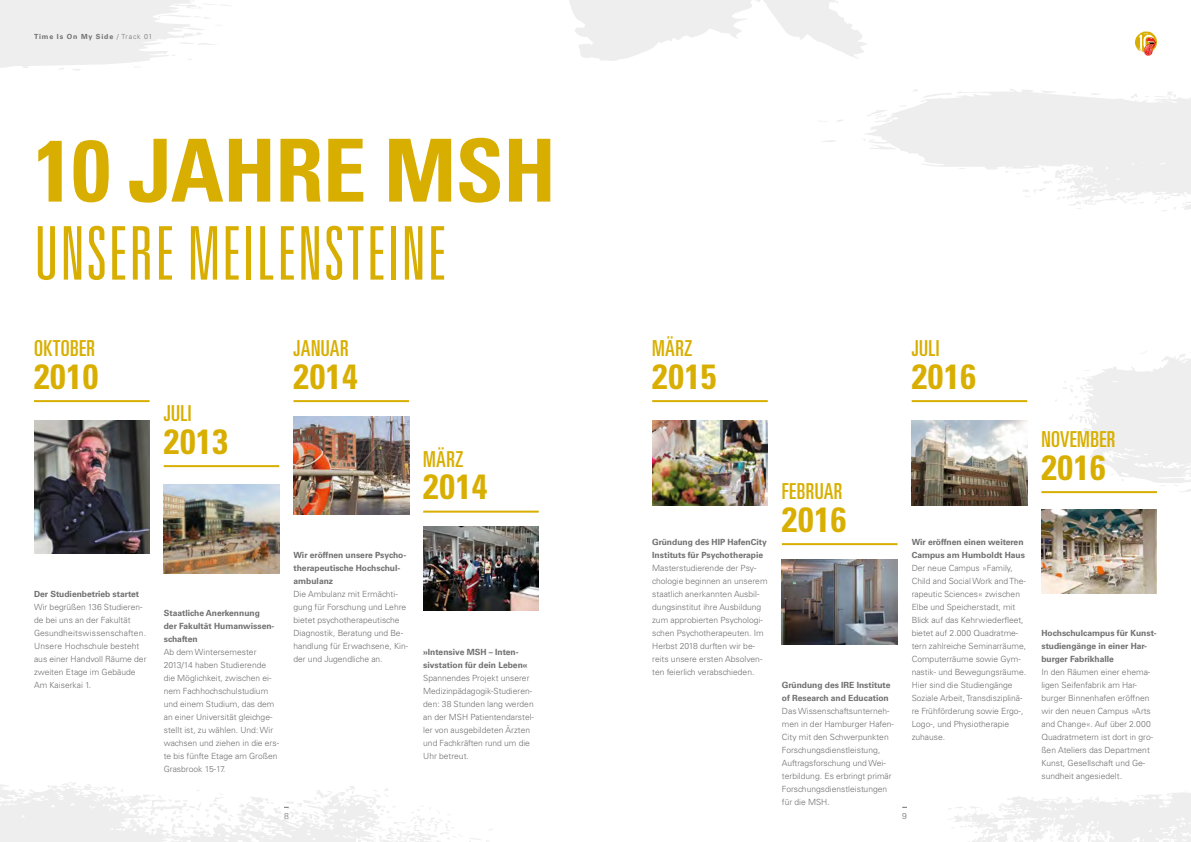
<style>
.page{position:relative;width:1191px;height:842px;background:#fff}
.page>*{position:absolute;margin:0;border:0;box-sizing:border-box;transform-origin:0 0}
.t1{font:700 condensed 87px "Univers LT Std";letter-spacing:-.01em;color:#d8af00}
.t2{font:300 ultra-condensed 74px "Univers LT Std";letter-spacing:.02em;color:#d8af00}
.t3{font:700 condensed 35px "Univers LT Std";letter-spacing:.02em;color:#d8af00}
.t4{font:ultra-condensed 22px "Univers LT Std";letter-spacing:.02em;color:#d8af00}
.t5{font:300 8.5px/13px "Univers LT Std";color:#706f6f}
.t6{font:700 8.5px/13px "Univers LT Std";color:#706f6f}
.t7{font:700 7px "Univers LT Std";letter-spacing:.12em;color:#706f6f}
.s1{font-weight:300}
</style>
<div class="page">
<img style="left:34px;top:421px;width:116px;height:132px">
<img style="left:652px;top:421px;width:115px;height:84px">
<img style="left:293px;top:417px;width:116px;height:97px">
<img style="left:911px;top:421px;width:116px;height:84px">
<img style="left:164px;top:485px;width:115px;height:88px">
<img style="left:782px;top:560px;width:115px;height:84px">
<img style="left:423px;top:526px;width:116px;height:85px">
<img style="left:1041px;top:509px;width:116px;height:85px">
<svg style="left:1135px;top:31px;width:22px;height:25px"></svg>
<svg style="left:0;top:0;width:228px;height:71px"></svg>
<svg style="left:823px;top:89px;width:368px;height:122px;fill:#eee"></svg>
<svg style="left:1054px;top:352px;width:137px;height:142px"></svg>
<svg style="left:569px;top:0;width:297px;height:61px"></svg>
<svg style="left:948px;top:792px;width:243px;height:50px"></svg>
<svg style="left:0;top:782px;width:492px;height:60px"></svg>
<hr style="left:34px;top:400px;width:116px;height:2px;background:#d8af00">
<hr style="left:652px;top:400px;width:115px;height:2px;background:#d8af00">
<hr style="left:293px;top:400px;width:116px;height:2px;background:#d8af00">
<hr style="left:911px;top:400px;width:116px;height:2px;background:#d8af00">
<hr style="left:164px;top:465px;width:115px;height:2px;background:#d8af00">
<hr style="left:782px;top:543px;width:115px;height:2px;background:#d8af00">
<hr style="left:423px;top:511px;width:116px;height:2px;background:#d8af00">
<hr style="left:1041px;top:491px;width:116px;height:2px;background:#d8af00">
<p class="t7" style="left:34px;top:32px;width:120px">Time Is On My Side <span class="s1">/ Track 01</span></p>
<h1 class="t1" style="left:34px;top:117px;width:523px">10 JAHRE MSH</h1>
<h2 class="t2" style="left:34px;top:215px;width:414px">UNSERE MEILENSTEINE</h2>
<h3 class="t4" style="left:34px;top:336px;width:63px">OKTOBER</h3>
<h3 class="t3" style="left:34px;top:355px;width:66px">2010</h3>
<p class="t6" style="left:34px;top:587px;width:107px">Der Studienbetrieb startet</p>
<p class="t5" style="left:34px;top:600px;width:114px">Wir begrüßen 136 Studieren&shy;de bei uns an der Fakultät<br>Gesundheitswissenschaften.<br>Unsere Hochschule besteht aus einer Handvoll Räume der zweiten Etage im Gebäude<br>Am Kaiserkai 1.</p>
<h3 class="t4" style="left:164px;top:401px;width:29px">JULI</h3>
<h3 class="t3" style="left:164px;top:420px;width:66px">2013</h3>
<h3 class="t4" style="left:293px;top:336px;width:57px">JANUAR</h3>
<h3 class="t3" style="left:293px;top:355px;width:66px">2014</h3>
<h3 class="t4" style="left:423px;top:446px;width:42px">MÄRZ</h3>
<h3 class="t3" style="left:423px;top:465px;width:66px">2014</h3>
<p class="t6" style="left:164px;top:607px;width:112px">Staatliche Anerkennung der Fakultät Humanwissen&shy;schaften</p>
<p class="t5" style="left:164px;top:646px;width:117px">Ab dem Wintersemester<br>2013/14 haben Studierende die Möglichkeit, zwischen ei&shy;nem Fachhochschulstudium und einem Studium, das dem an einer Universität gleichge&shy;stellt ist, zu wählen. Und: Wir wachsen und ziehen in die ers&shy;te bis fünfte Etage am Großen<br>Grasbrook 15-17.</p>
<p class="t6" style="left:293px;top:548px;width:114px">Wir eröffnen unsere Psycho&shy;therapeutische Hochschul&shy;ambulanz</p>
<p class="t5" style="left:293px;top:587px;width:116px">Die Ambulanz mit Ermächti&shy;gung für Forschung und Lehre bietet psychotherapeutische<br>Diagnostik, Beratung und Be&shy;handlung für Erwachsene, Kin&shy;der und Jugendliche an.</p>
<p class="t6" style="left:423px;top:646px;width:106px">»Intensive MSH – Inten&shy;sivstation für dein Leben«</p>
<p class="t5" style="left:423px;top:672px;width:112px">Spannendes Projekt unserer<br>Medizinpädagogik-Studieren&shy;den: 38 Stunden lang werden an der MSH Patientendarstel&shy;ler von ausgebildeten Ärzten und Fachkräften rund um die<br>Uhr betreut.</p>
<h3 class="t4" style="left:652px;top:336px;width:42px">MÄRZ</h3>
<h3 class="t3" style="left:652px;top:355px;width:66px">2015</h3>
<h3 class="t4" style="left:911px;top:336px;width:29px">JULI</h3>
<h3 class="t3" style="left:911px;top:355px;width:66px">2016</h3>
<p class="t6" style="left:652px;top:535px;width:116px">Gründung des HIP HafenCity<br>Instituts für Psychotherapie</p>
<p class="t5" style="left:652px;top:561px;width:117px">Masterstudierende der Psy&shy;chologie beginnen an unserem staatlich anerkannten Ausbil&shy;dungsinstitut ihre Ausbildung zum approbierten Psychologi&shy;schen Psychotherapeuten. Im<br>Herbst 2018 durften wir be&shy;reits unsere ersten Absolven&shy;ten feierlich verabschieden.</p>
<h3 class="t4" style="left:782px;top:479px;width:62px">FEBRUAR</h3>
<h3 class="t3" style="left:782px;top:498px;width:66px">2016</h3>
<p class="t6" style="left:782px;top:678px;width:110px">Gründung des IRE Institute of Research and Education</p>
<p class="t5" style="left:782px;top:704px;width:113px">Das Wissenschaftsunterneh&shy;men in der Hamburger Hafen-<br>City mit den Schwerpunkten<br>Forschungsdienstleistung,<br>Auftragsforschung und Wei&shy;terbildung. Es erbringt primär<br>Forschungsdienstleistungen für die MSH.</p>
<p class="t6" style="left:911px;top:535px;width:115px">Wir eröffnen einen weiteren<br>Campus am Humboldt Haus</p>
<p class="t5" style="left:911px;top:561px;width:116px">Der neue Campus »Family,<br>Child and Social Work and The&shy;rapeutic Sciences« zwischen<br>Elbe und Speicherstadt, mit<br>Blick auf das Kehrwiederfleet, bietet auf 2.000 Quadratme&shy;tern zahlreiche Seminarräume,<br>Computerräume sowie Gym&shy;nastik- und Bewegungsräume.<br>Hier sind die Studiengänge<br>Soziale Arbeit, Transdisziplinä&shy;re Frühförderung sowie Ergo-,<br>Logo-, und Physiotherapie zuhause.</p>
<p class="t5" style="left:284px;top:810px;width:6px">8</p>
<p class="t5" style="left:902px;top:810px;width:6px">9</p>
<h3 class="t4" style="left:1041px;top:427px;width:75px">NOVEMBER</h3>
<h3 class="t3" style="left:1041px;top:446px;width:66px">2016</h3>
<p class="t6" style="left:1041px;top:626px;width:117px">Hochschulcampus für Kunst&shy;studiengänge in einer Har&shy;burger Fabrikhalle</p>
<p class="t5" style="left:1041px;top:665px;width:113px">In den Räumen einer ehema&shy;ligen Seifenfabrik am Har&shy;burger Binnenhafen eröffnen wir den neuen Campus »Arts and Change«. Auf über 2.000<br>Quadratmetern ist dort in gro&shy;ßen Ateliers das Department<br>Kunst, Gesellschaft und Ge&shy;sundheit angesiedelt.</p>
</div>
